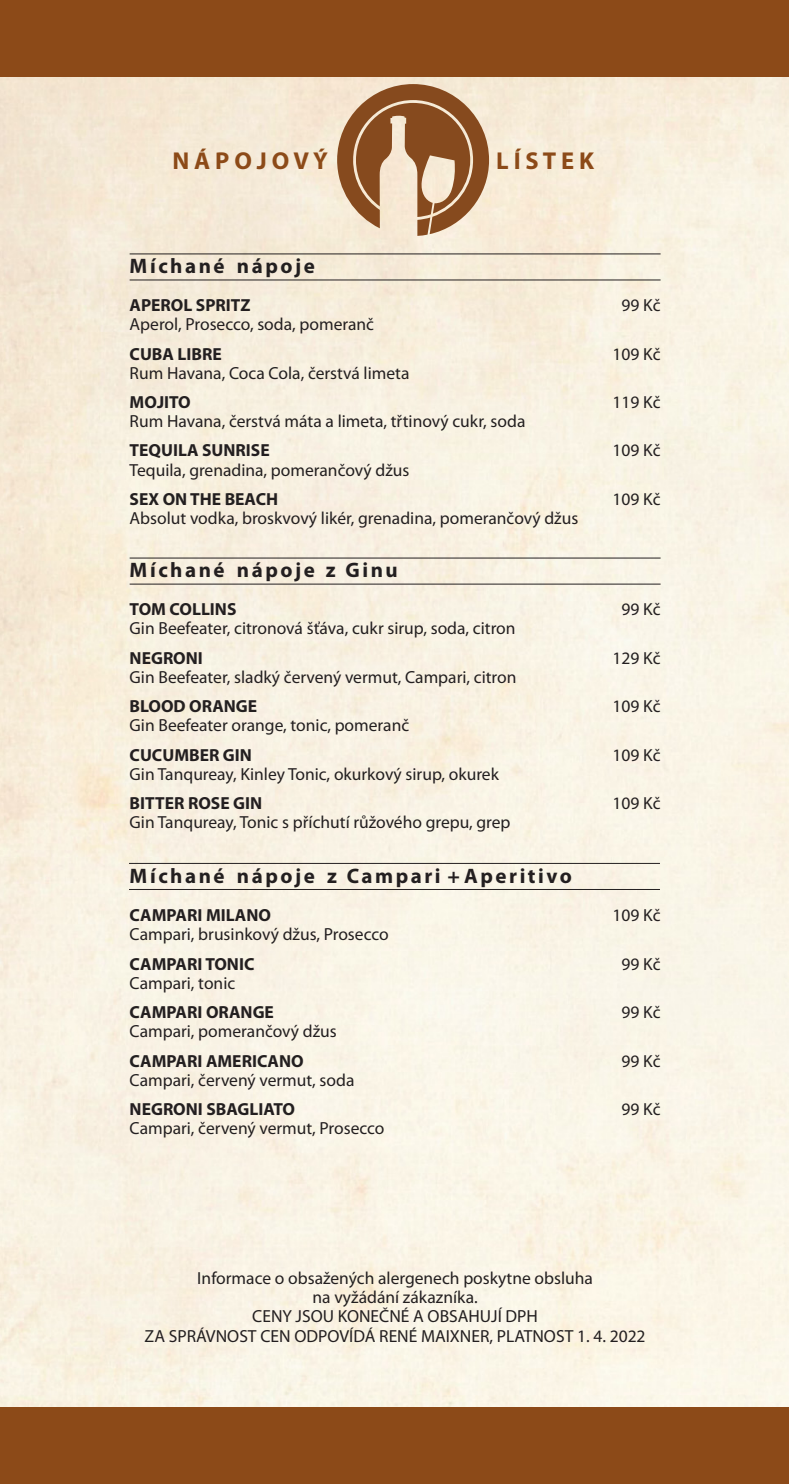
<style>
.page{position:relative;width:789px;height:1484px;background:#fff}
.page>*{position:absolute;margin:0;border:0;box-sizing:border-box;transform-origin:0 0}
.t1{font:700 24.5px "Myriad Pro";color:#8c4a18}
.t2{font:700 21px "Myriad Pro";letter-spacing:.12em;color:#231f20}
.t3{font:17.5px/19.2px "Myriad Pro";color:#231f20;text-align:center}
.t4{font:700 17.5px "Myriad Pro";color:#231f20}
</style>
<div class="page">
<div style="left:0;top:0;width:789px;height:77px;background:#8c4a18"></div>
<div style="left:0;top:1406px;width:789px;height:77px;background:#8c4a18"></div>
<svg style="left:337px;top:84px;width:152px;height:152px;background:#b99372"></svg>
<hr style="left:130px;top:584px;width:530px;height:1px;background:#231f20">
<hr style="left:129px;top:889px;width:531px;height:1px;background:#231f20">
<hr style="left:130px;top:557px;width:530px;height:1px;background:#231f20">
<hr style="left:129px;top:863px;width:531px;height:1px;background:#231f20">
<hr style="left:130px;top:280px;width:530px;height:1px;background:#231f20">
<hr style="left:130px;top:253px;width:530px;height:1px;background:#231f20">
<h1 class="t1" style="left:172px;top:144px;width:157px">N Á P O J O V Ý</h1>
<h1 class="t1" style="left:496px;top:144px;width:100px">L Í S T E K</h1>
<p class="t2" style="left:130px;top:252px;width:187px">Míchané nápoje</p>
<p class="t4" style="left:130px;top:294px;width:122px">APEROL SPRITZ</p>
<p class="t3" style="left:621px;top:295px;width:40px">99 Kč</p>
<p class="t3" style="left:130px;top:314px;width:246px">Aperol, Prosecco, soda, pomeranč</p>
<p class="t4" style="left:130px;top:342px;width:94px">CUBA LIBRE</p>
<p class="t3" style="left:612px;top:344px;width:49px">109 Kč</p>
<p class="t3" style="left:130px;top:363px;width:281px">Rum Havana, Coca Cola, čerstvá limeta</p>
<p class="t4" style="left:130px;top:390px;width:63px">MOJITO</p>
<p class="t3" style="left:612px;top:392px;width:49px">119 Kč</p>
<p class="t3" style="left:130px;top:411px;width:397px">Rum Havana, čerstvá máta a limeta, třtinový cukr, soda</p>
<p class="t4" style="left:130px;top:439px;width:142px">TEQUILA SUNRISE</p>
<p class="t3" style="left:612px;top:440px;width:49px">109 Kč</p>
<p class="t3" style="left:130px;top:460px;width:281px">Tequila, grenadina, pomerančový džus</p>
<p class="t4" style="left:130px;top:487px;width:150px">SEX ON THE BEACH</p>
<p class="t3" style="left:612px;top:489px;width:49px">109 Kč</p>
<p class="t3" style="left:130px;top:508px;width:450px">Absolut vodka, broskvový likér, grenadina, pomerančový džus</p>
<p class="t2" style="left:130px;top:556px;width:270px">Míchané nápoje z Ginu</p>
<p class="t4" style="left:130px;top:598px;width:108px">TOM COLLINS</p>
<p class="t3" style="left:621px;top:599px;width:40px">99 Kč</p>
<p class="t3" style="left:130px;top:618px;width:387px">Gin Beefeater, citronová šťáva, cukr sirup, soda, citron</p>
<p class="t4" style="left:130px;top:646px;width:75px">NEGRONI</p>
<p class="t3" style="left:612px;top:648px;width:49px">129 Kč</p>
<p class="t3" style="left:130px;top:667px;width:388px">Gin Beefeater, sladký červený vermut, Campari, citron</p>
<p class="t4" style="left:130px;top:694px;width:129px">BLOOD ORANGE</p>
<p class="t3" style="left:612px;top:696px;width:49px">109 Kč</p>
<p class="t3" style="left:130px;top:715px;width:281px">Gin Beefeater orange, tonic, pomeranč</p>
<p class="t4" style="left:130px;top:743px;width:124px">CUCUMBER GIN</p>
<p class="t3" style="left:612px;top:744px;width:49px">109 Kč</p>
<p class="t3" style="left:130px;top:764px;width:371px">Gin Tanqureay, Kinley Tonic, okurkový sirup, okurek</p>
<p class="t4" style="left:130px;top:791px;width:134px">BITTER ROSE GIN</p>
<p class="t3" style="left:612px;top:793px;width:49px">109 Kč</p>
<p class="t3" style="left:130px;top:812px;width:382px">Gin Tanqureay, Tonic s příchutí růžového grepu, grep</p>
<p class="t2" style="left:130px;top:861px;width:444px">Míchané nápoje z Campari + Aperitivo</p>
<p class="t4" style="left:130px;top:903px;width:143px">CAMPARI MILANO</p>
<p class="t3" style="left:612px;top:905px;width:49px">109 Kč</p>
<p class="t3" style="left:130px;top:924px;width:261px">Campari, brusinkový džus, Prosecco</p>
<p class="t4" style="left:130px;top:952px;width:126px">CAMPARI TONIC</p>
<p class="t3" style="left:621px;top:953px;width:40px">99 Kč</p>
<p class="t3" style="left:130px;top:973px;width:107px">Campari, tonic</p>
<p class="t4" style="left:130px;top:1000px;width:146px">CAMPARI ORANGE</p>
<p class="t3" style="left:621px;top:1002px;width:40px">99 Kč</p>
<p class="t3" style="left:130px;top:1021px;width:209px">Campari, pomerančový džus</p>
<p class="t4" style="left:130px;top:1049px;width:176px">CAMPARI AMERICANO</p>
<p class="t3" style="left:621px;top:1050px;width:40px">99 Kč</p>
<p class="t3" style="left:130px;top:1069px;width:226px">Campari, červený vermut, soda</p>
<p class="t4" style="left:130px;top:1097px;width:167px">NEGRONI SBAGLIATO</p>
<p class="t3" style="left:621px;top:1099px;width:40px">99 Kč</p>
<p class="t3" style="left:130px;top:1118px;width:256px">Campari, červený vermut, Prosecco</p>
<p class="t3" style="left:145px;top:1267px;width:502px">Informace o obsažených alergenech poskytne obsluha<br>na vyžádání zákazníka.<br>CENY JSOU KONEČNÉ A OBSAHUJÍ DPH<br>ZA SPRÁVNOST CEN ODPOVÍDÁ RENÉ MAIXNER, PLATNOST 1. 4. 2022</p>
</div>
